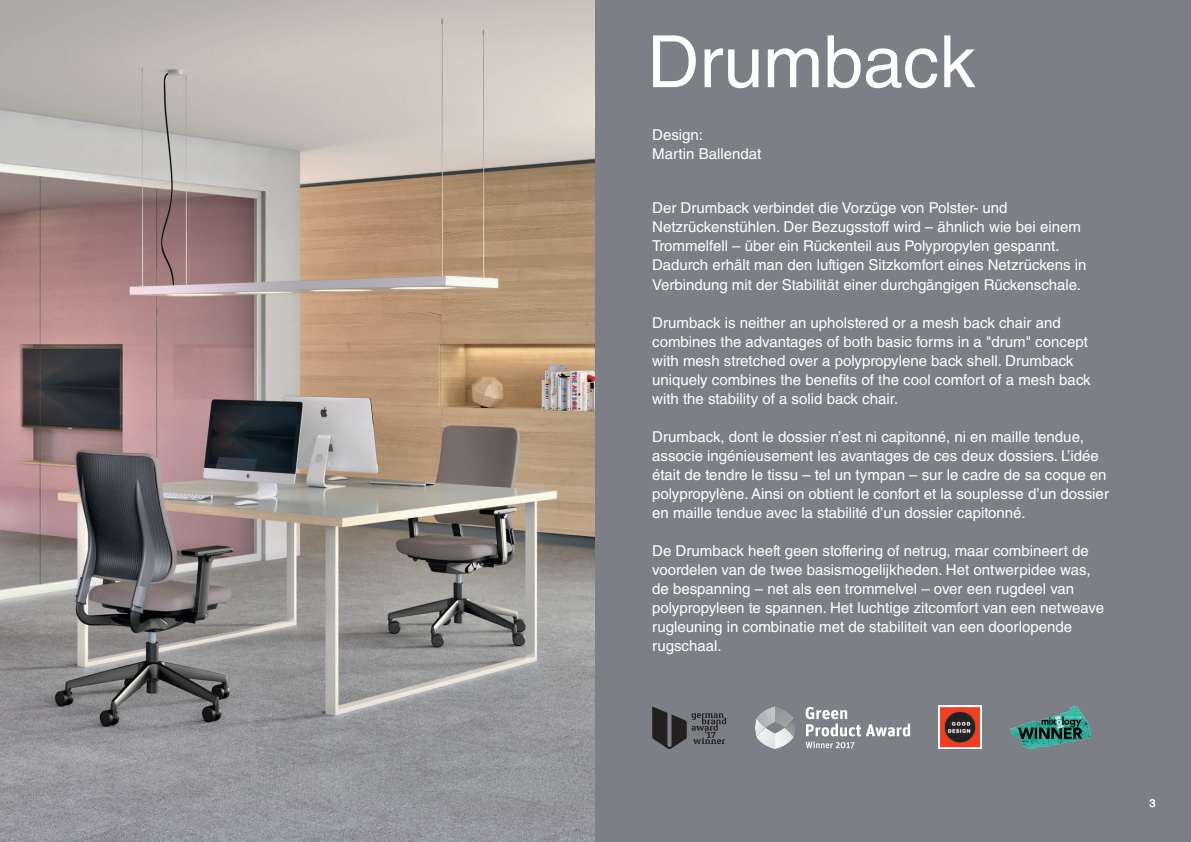
<style>
.page{position:relative;width:1191px;height:842px;background:#fff}
.page>*{position:absolute;margin:0;border:0;box-sizing:border-box;transform-origin:0 0}
.t1{font:72px "Helvetica LT Std";color:#fff}
.t2{font:15px/19px "Helvetica LT Std";color:#fff}
.t3{font:11px "Helvetica LT Std";color:#fff}
</style>
<div class="page">
<img style="left:0;top:0;width:595px;height:842px">
<div style="left:595px;top:0;width:596px;height:842px;background:#7c8086"></div>
<svg style="left:652px;top:706px;width:74px;height:43px"></svg>
<svg style="left:756px;top:706px;width:38px;height:43px"></svg>
<img style="left:775px;top:706px;width:19px;height:22px">
<img style="left:784px;top:718px;width:11px;height:19px">
<img style="left:755px;top:718px;width:10px;height:19px">
<svg style="left:805px;top:707px;width:105px;height:42px"></svg>
<img style="left:1010px;top:706px;width:80px;height:43px">
<img style="left:939px;top:706px;width:42px;height:42px">
<h1 class="t1" style="left:647px;top:20px;width:330px">Drumback</h1>
<p class="t2" style="left:652px;top:125px;width:110px">Design:<br>Martin Ballendat</p>
<p class="t2" style="left:652px;top:199px;width:436px">Der Drumback verbindet die Vorzüge von Polster- und Netzrückenstühlen. Der Bezugsstoff wird – ähnlich wie bei einem Trommelfell – über ein Rückenteil aus Polypropylen gespannt.<br>Dadurch erhält man den luftigen Sitzkomfort eines Netzrückens in Verbindung mit der Stabilität einer durchgängigen Rückenschale.</p>
<p class="t2" style="left:652px;top:313px;width:440px">Drumback is neither an upholstered or a mesh back chair and combines the advantages of both basic forms in a "drum" concept with mesh stretched over a polypropylene back shell. Drumback uniquely combines the benefits of the cool comfort of a mesh back with the stability of a solid back chair.</p>
<p class="t2" style="left:652px;top:427px;width:458px">Drumback, dont le dossier n’est ni capitonné, ni en maille tendue, associe ingénieusement les avantages de ces deux dossiers. L’idée était de tendre le tissu – tel un tympan – sur le cadre de sa coque en polypropylène. Ainsi on obtient le confort et la souplesse d’un dossier en maille tendue avec la stabilité d’un dossier capitonné.</p>
<p class="t2" style="left:652px;top:541px;width:453px">De Drumback heeft geen stoffering of netrug, maar combineert de voordelen van de twee basismogelijkheden. Het ontwerpidee was, de bespanning – net als een trommelvel – over een rugdeel van polypropyleen te spannen. Het luchtige zitcomfort van een netweave rugleuning in combinatie met de stabiliteit van een doorlopende rugschaal.</p>
<p class="t3" style="left:1149px;top:796px;width:8px">3</p>
</div>
